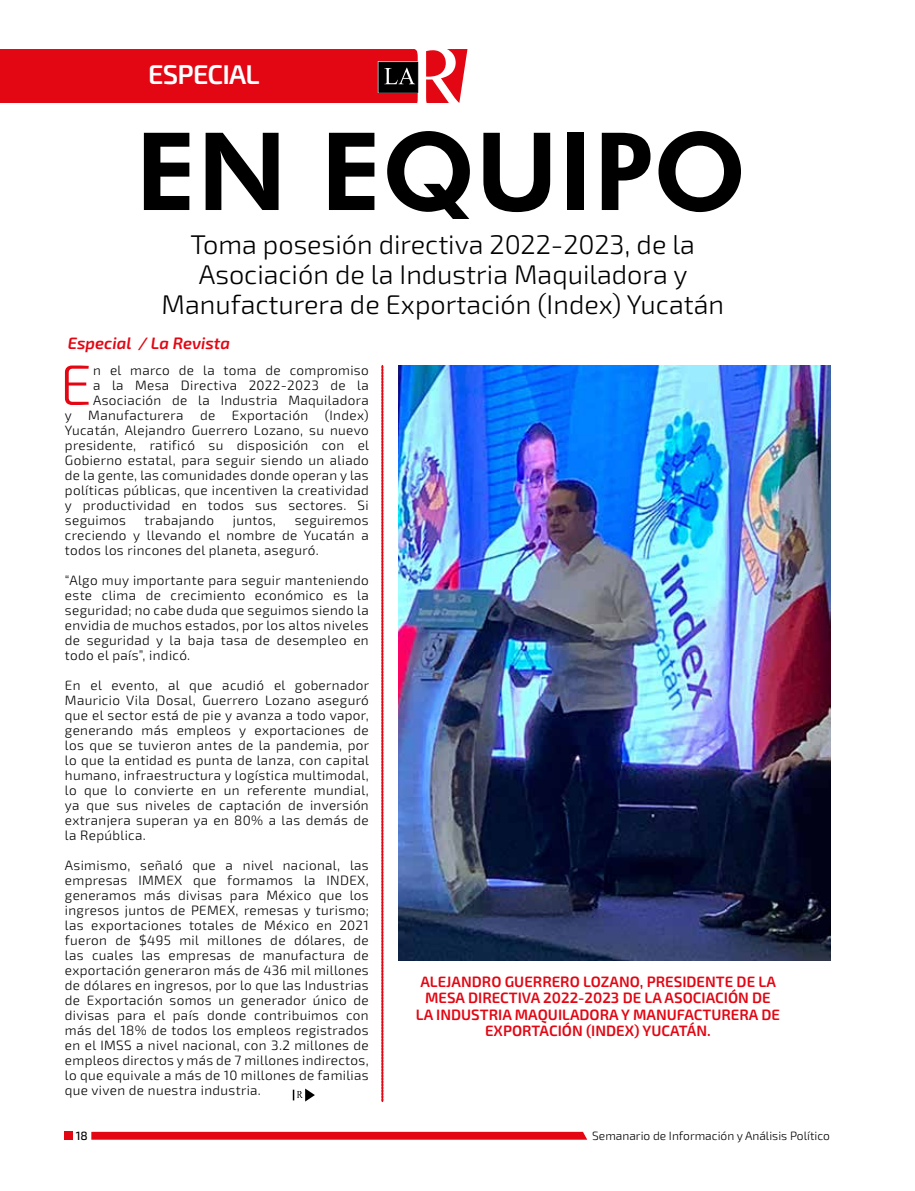
<style>
.page{position:relative;width:915px;height:1191px;background:#fff}
.page>*{position:absolute;margin:0;border:0;box-sizing:border-box;transform-origin:0 0}
.t1{font:800 108px "Futura BT";color:#000}
.t2{font:300 57px "Exo 2";color:#e30613}
.t3{font:900 27.15px "Exo 2";letter-spacing:-.03em;color:#fff}
.t4{font:600 27.15px "Exo 2";letter-spacing:-.03em;color:#fff}
.t5{font:300 27px/30px "Exo 2";color:#000;text-align:center}
.t6{font:italic 600 16.5px "Exo 2";color:#e30613}
.t7{font:600 15px/16.5px "Exo 2";color:#e30613;text-align:center}
.t8{font:300 13.5px/15px "Exo 2";letter-spacing:.025em;color:#000;text-align:justify}
.t9{font:300 12px "Exo 2";color:#000}
.t10{font:500 12px "Exo 2";color:#000}
</style>
<div class="page">
<div style="left:64px;top:1131px;width:8px;height:9px;background:#e30613"></div>
<svg style="left:91px;top:1131px;width:496px;height:8px;background:#e5212c"></svg>
<svg style="left:0;top:49px;width:467px;height:54px;background:#da131f"></svg>
<svg style="left:381px;top:365px;width:2px;height:736px"></svg>
<svg style="left:293px;top:1088px;width:22px;height:13px"></svg>
<img style="left:398px;top:365px;width:432px;height:595px">
<h3 class="t3" style="left:92px;top:52px;width:108px">Especial</h3>
<h3 class="t4" style="left:148px;top:58px;width:113px">ESPECIAL</h3>
<h1 class="t1" style="left:135px;top:106px;width:612px">EN EQUIPO</h1>
<h3 class="t5" style="left:161px;top:230px;width:563px">Toma posesión directiva 2022-2023, de la<br>Asociación de la Industria Maquiladora y<br>Manufacturera de Exportación (Index) Yucatán</h3>
<p class="t6" style="left:68px;top:333px;width:164px">Especial / La Revista</p>
<h2 class="t2" style="left:60px;top:352px;width:33px">E</h2>
<p class="t8" style="left:93px;top:363px;width:277px">n el marco de la toma de compromiso</p>
<p class="t8" style="left:93px;top:378px;width:277px">a la Mesa Directiva 2022-2023 de la</p>
<p class="t8" style="left:93px;top:393px;width:277px">Asociación de la Industria Maquiladora</p>
<p class="t8" style="left:65px;top:408px;width:305px">y Manufacturera de Exportación (Index)</p>
<p class="t8" style="left:65px;top:423px;width:305px">Yucatán, Alejandro Guerrero Lozano, su nuevo</p>
<p class="t8" style="left:65px;top:438px;width:305px">presidente, ratificó su disposición con el</p>
<p class="t8" style="left:65px;top:453px;width:305px">Gobierno estatal, para seguir siendo un aliado</p>
<p class="t8" style="left:65px;top:468px;width:305px">de la gente, las comunidades donde operan y las</p>
<p class="t8" style="left:65px;top:483px;width:305px">políticas públicas, que incentiven la creatividad</p>
<p class="t8" style="left:65px;top:498px;width:305px">y productividad en todos sus sectores. Si</p>
<p class="t8" style="left:65px;top:513px;width:63px">seguimos</p>
<p class="t8" style="left:144px;top:513px;width:71px">trabajando</p>
<p class="t8" style="left:233px;top:513px;width:45px">juntos,</p>
<p class="t8" style="left:65px;top:513px;width:305px;text-indent:230px">seguiremos creciendo y llevando el nombre de Yucatán a todos los rincones del planeta, aseguró.</p>
<p class="t8" style="left:65px;top:573px;width:305px">“Algo muy importante para seguir manteniendo este clima de crecimiento económico es la seguridad; no cabe duda que seguimos siendo la envidia de muchos estados, por los altos niveles de seguridad y la baja tasa de desempleo en todo el país”, indicó.</p>
<p class="t8" style="left:65px;top:678px;width:305px">En el evento, al que acudió el gobernador Mauricio Vila Dosal, Guerrero Lozano aseguró que el sector está de pie y avanza a todo vapor, generando más empleos y exportaciones de los que se tuvieron antes de la pandemia, por lo que la entidad es punta de lanza, con capital humano, infraestructura y logística multimodal, lo que lo convierte en un referente mundial, ya que sus niveles de captación de inversión extranjera superan ya en 80% a las demás de la República.</p>
<p class="t8" style="left:65px;top:858px;width:305px">Asimismo, señaló que a nivel nacional, las empresas IMMEX que formamos la INDEX, generamos más divisas para México que los ingresos juntos de PEMEX, remesas y turismo; las exportaciones totales de México en 2021 fueron de $495 mil millones de dólares, de las cuales las empresas de manufactura de exportación generaron más de 436 mil millones de dólares en ingresos, por lo que las Industrias de Exportación somos un generador único de divisas para el país donde contribuimos con más del 18% de todos los empleos registrados en el IMSS a nivel nacional, con 3.2 millones de empleos directos y más de 7 millones indirectos, lo que equivale a más de 10 millones de familias que viven de nuestra industria.</p>
<p class="t7" style="left:416px;top:973px;width:365px">ALEJANDRO GUERRERO LOZANO, PRESIDENTE DE LA MESA DIRECTIVA 2022-2023 DE LA ASOCIACIÓN DE LA INDUSTRIA MAQUILADORA Y MANUFACTURERA DE EXPORTACIÓN (INDEX) YUCATÁN.</p>
<p class="t10" style="left:76px;top:1128px;width:14px">18</p>
<p class="t9" style="left:592px;top:1128px;width:239px">Semanario de Información y Análisis Político</p>
</div>
